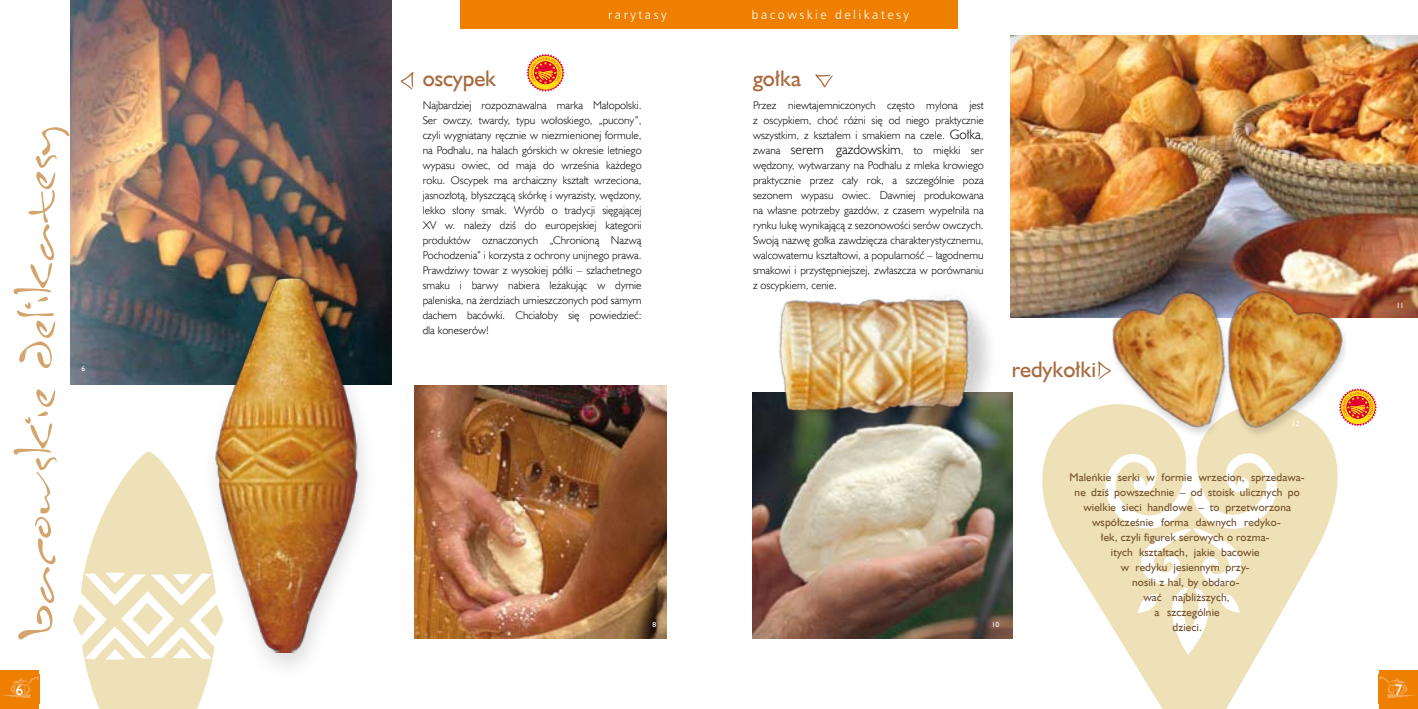
<style>
.page{position:relative;width:1418px;height:709px;background:#fff}
.page>*{position:absolute;margin:0;border:0;box-sizing:border-box;transform-origin:0 0}
.t1{font:52.5px "Inkburrow";letter-spacing:-.035em;color:#d3a46b;scale:1.2 1}
.t2{font:22.5px "Humanst 521 EU Normal";letter-spacing:-.005em;color:#a86a3d}
.t3{font:15px "Humanst 521 EU Normal";color:#fff}
.t4{font:12.5px "Humnst 777 Lt EU Normal";letter-spacing:.2em;color:#fff}
.t5{font:11.25px/15px "Humanst 521 Lt EU Normal";color:#000;text-align:justify}
.t6{font:11.25px/15px "Humanst 521 EU Normal";letter-spacing:.01em;color:#755430;text-align:center}
.t7{font:7.5px "Humanst 521 EU Normal";color:#fff}
.s1{font-size:13.75px}
</style>
<div class="page">
<img style="left:414px;top:385px;width:252px;height:253px">
<svg style="left:1042px;top:416px;width:296px;height:293px;fill:#efe1b7"></svg>
<svg style="left:1136px;top:526px;width:109px;height:129px"></svg>
<img style="left:1010px;top:35px;width:407px;height:283px">
<img style="left:1076px;top:215px;width:291px;height:266px">
<img style="left:752px;top:459px;width:260px;height:179px">
<svg style="left:73px;top:451px;width:135px;height:258px"></svg>
<img style="left:71px;top:0;width:320px;height:385px">
<div style="left:198px;top:267px;width:179px;height:412px;background:#000;opacity:.15"></div>
<img style="left:214px;top:275px;width:146px;height:377px">
<svg style="left:1098px;top:361px;width:13px;height:18px"></svg>
<svg style="left:400px;top:72px;width:13px;height:18px"></svg>
<svg style="left:815px;top:74px;width:17px;height:14px"></svg>
<div style="left:1378px;top:670px;width:39px;height:39px;background:#ee7f00"></div>
<img style="left:1379px;top:676px;width:37px;height:23px">
<div style="left:0;top:670px;width:39px;height:39px;background:#ee7f00"></div>
<img style="left:2px;top:676px;width:37px;height:23px">
<img style="left:752px;top:231px;width:270px;height:228px">
<div style="left:461px;top:0;width:248px;height:28px;background:#ee7f00"></div>
<div style="left:709px;top:0;width:248px;height:28px;background:#ee7f00"></div>
<svg style="left:526px;top:54px;width:38px;height:38px"></svg>
<svg style="left:1338px;top:388px;width:38px;height:38px"></svg>
<h1 class="t1" style="left:8px;top:638px;width:431px;rotate:-90deg">bacowskie delikatesy</h1>
<p class="t7" style="left:81px;top:364px;width:5px">6</p>
<p class="t4" style="left:608px;top:7px;width:60px">rarytasy</p>
<p class="t4" style="left:751px;top:7px;width:159px">bacowskie delikatesy</p>
<h2 class="t2" style="left:423px;top:65px;width:75px">oscypek</h2>
<p class="t5" style="left:423px;top:97px;width:220px">Najbardziej rozpoznawalna marka Małopolski.<br>Ser owczy, twardy, typu wołoskiego, „pucony”, czyli wygniatany ręcznie w niezmienionej formule, na Podhalu, na halach górskich w okresie letniego wypasu owiec, od maja do września każdego roku. Oscypek ma archaiczny kształt wrzeciona, jasnozłotą, błyszczącą skórkę i wyrazisty, wędzony, lekko słony smak. Wyrób o tradycji sięgającej XV w. należy dziś do europejskiej kategorii produktów oznaczonych „Chronioną Nazwą Pochodzenia” i korzysta z ochrony unijnego prawa.<br>Prawdziwy towar z wysokiej półki – szlachetnego smaku i barwy nabiera leżakując w dymie paleniska, na żerdziach umieszczonych pod samym dachem bacówki. Chciałoby się powiedzieć: dla koneserów!</p>
<h2 class="t2" style="left:753px;top:65px;width:49px">gołka</h2>
<p class="t5" style="left:753px;top:97px;width:232px">Przez niewtajemniczonych często mylona jest z oscypkiem, choć różni się od niego praktycznie wszystkim, z kształem i smakiem na czele. <span class="s1">Gołka</span>, zwana <span class="s1">serem gazdowskim</span>, to miękki ser wędzony, wytwarzany na Podhalu z mleka krowiego praktycznie przez cały rok, a szczególnie poza sezonem wypasu owiec. Dawniej produkowana na własne potrzeby gazdów, z czasem wypełniła na rynku lukę wynikającą z sezonowości serów owczych.<br>Swoją nazwę gołka zawdzięcza charakterystycznemu, walcowatemu kształtowi, a popularność – łagodnemu smakowi i przystępniejszej, zwłaszcza w porównaniu z oscypkiem, cenie.</p>
<h2 class="t2" style="left:1011px;top:355px;width:86px">redykołki</h2>
<p class="t7" style="left:1291px;top:418px;width:9px">12</p>
<p class="t7" style="left:652px;top:619px;width:5px">8</p>
<p class="t7" style="left:991px;top:619px;width:9px">10</p>
<p class="t6" style="left:1069px;top:469px;width:237px">Maleńkie serki w formie wrzecion, sprzedawa&shy;ne dziś powszechnie – od stoisk ulicznych po wielkie sieci handlowe – to przetworzona współcześnie forma dawnych redyko-<br>łek, czyli figurek serowych o rozma-<br>itych kształtach, jakie bacowie<br>w redyku jesiennym przy-<br>nosili z hal, by obdaro-<br>wać najbliższych,<br>a szczególnie<br>dzieci.</p>
<p class="t7" style="left:1396px;top:301px;width:9px">11</p>
<h3 class="t3" style="left:16px;top:680px;width:9px">6</h3>
<h3 class="t3" style="left:1394px;top:680px;width:9px">7</h3>
</div>
